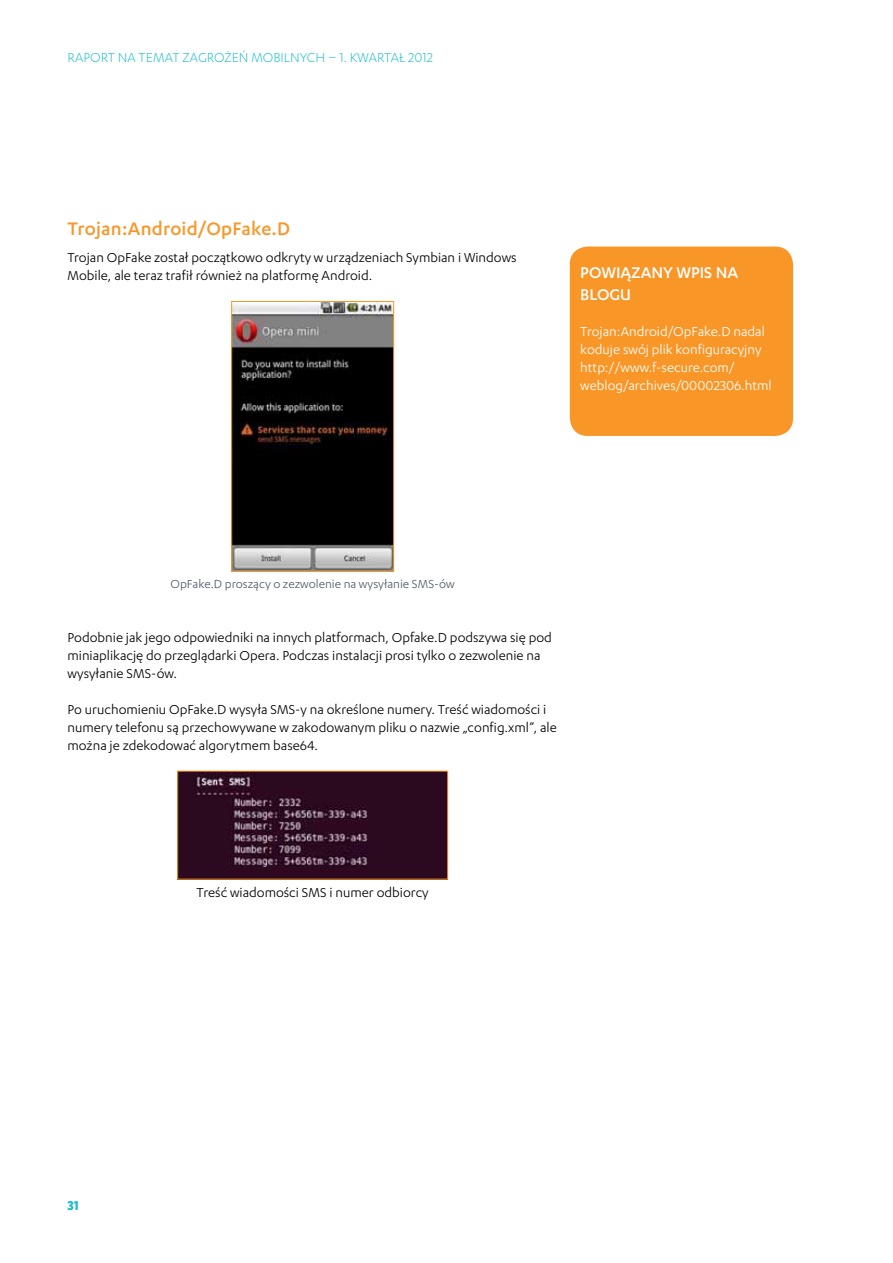
<style>
.page{position:relative;width:893px;height:1263px;background:#fff}
.page>*{position:absolute;margin:0;border:0;box-sizing:border-box;transform-origin:0 0}
.t1{font:500 21px "F Secure Sans";color:#f89728}
.t2{font:500 18px/21.6px "F Secure Sans";color:#fff}
.t3{font:15px/18px "F Secure Sans";color:#000}
.t4{font:15px/18px "F Secure Sans";color:#fff}
.t5{font:300 15px "F Secure Sans";color:#1cbeca}
.t6{font:700 15px "F Secure Sans";color:#1cbeca}
.t7{font:13.5px "F Secure Sans";color:#4d5d68}
</style>
<div class="page">
<img style="left:233px;top:303px;width:159px;height:267px">
<div style="left:231px;top:301px;width:163px;height:271px;border:1px solid #f89728"></div>
<img style="left:179px;top:773px;width:267px;height:104px">
<div style="left:570px;top:246px;width:223px;height:190px;background:#f89728;border-radius:18px"></div>
<p class="t5" style="left:68px;top:49px;width:367px">RAPORT NA TEMAT ZAGROŻEŃ MOBILNYCH – 1. KWARTAŁ 2012</p>
<h1 class="t1" style="left:68px;top:217px;width:222px">TROJAN:ANDROID/OPFAKE.D</h1>
<p class="t3" style="left:68px;top:248px;width:451px">Trojan OpFake został początkowo odkryty w urządzeniach Symbian i Windows<br>Mobile, ale teraz trafił również na platformę Android.</p>
<p class="t2" style="left:580px;top:261px;width:159px">POWIĄZANY WPIS NA<br>BLOGU</p>
<p class="t4" style="left:580px;top:322px;width:193px">Trojan:Android/OpFake.D nadal koduje swój plik konfiguracyjny http://www.f-secure.com/ weblog/archives/00002306.html</p>
<p class="t7" style="left:171px;top:576px;width:286px">OpFake.D proszący o zezwolenie na wysyłanie SMS-ów</p>
<p class="t3" style="left:68px;top:628px;width:486px">Podobnie jak jego odpowiedniki na innych platformach, Opfake.D podszywa się pod miniaplikację do przeglądarki Opera. Podczas instalacji prosi tylko o zezwolenie na wysyłanie SMS-ów.</p>
<p class="t3" style="left:68px;top:700px;width:491px">Po uruchomieniu OpFake.D wysyła SMS-y na określone numery. Treść wiadomości i numery telefonu są przechowywane w zakodowanym pliku o nazwie „config.xml”, ale można je zdekodować algorytmem base64.</p>
<p class="t3" style="left:197px;top:883px;width:234px">Treść wiadomości SMS i numer odbiorcy</p>
<p class="t6" style="left:68px;top:1197px;width:13px">31</p>
</div>
